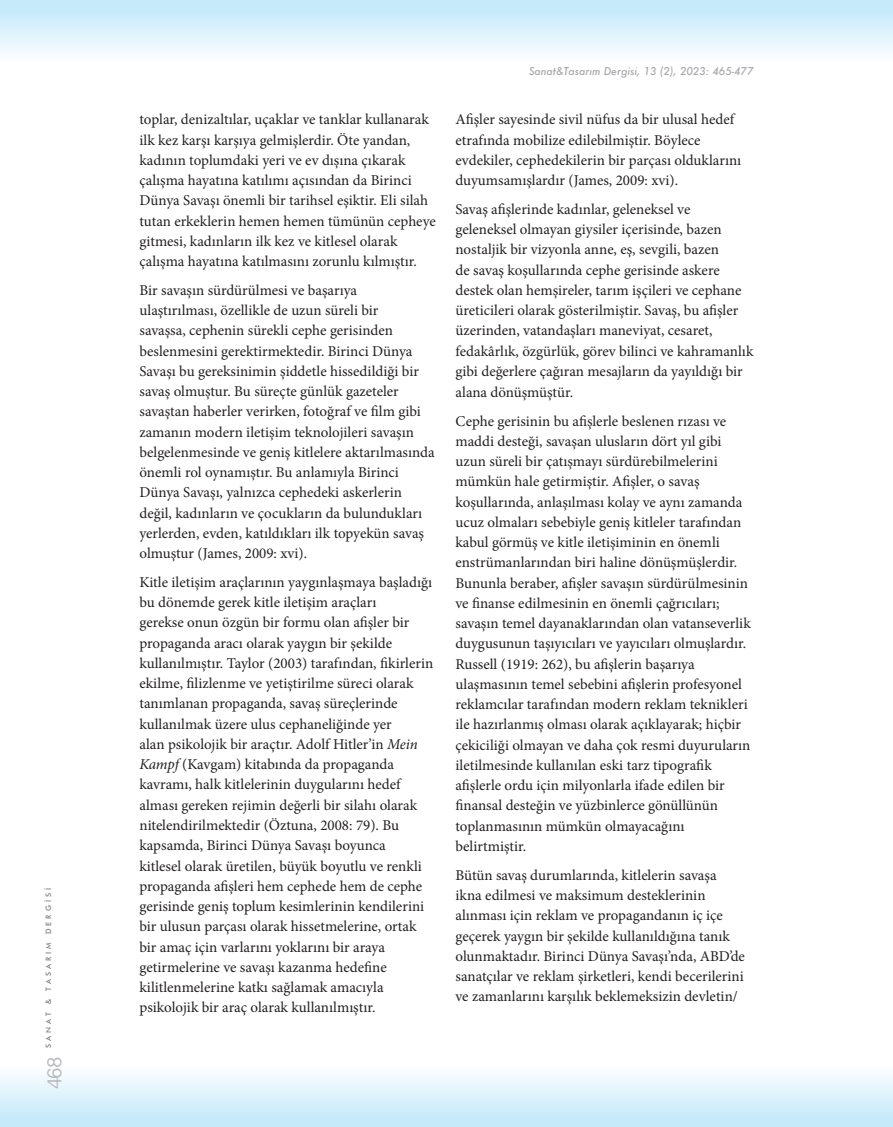
<style>
.page{position:relative;width:893px;height:1127px;background:#fff}
.page>*{position:absolute;margin:0;border:0;box-sizing:border-box;transform-origin:0 0}
.t1{font:18px "Oriya Sangam MN";color:#b6b7bb}
.t2{font:15px/20.2px "Minion Pro";color:#231f20}
.t3{font:italic 500 10.5px "Futura";color:#a8a9ad}
.t4{font:500 7.5px "Futura BT";letter-spacing:.4em;color:#808285}
.s1{font-style:italic}
</style>
<div class="page">
<div style="left:0;top:1045px;width:893px;height:82px;background:linear-gradient(to bottom,#fff,#c3e9fa)"></div>
<div style="left:0;top:0;width:893px;height:81px;background:linear-gradient(to bottom,#c0e8f9,#fff)"></div>
<p class="t4" style="left:44px;top:1047px;width:161px;rotate:-90deg">SANAT &amp; TASARIM DERGİSİ</p>
<p class="t1" style="left:42px;top:1089px;width:35px;rotate:-90deg">468</p>
<p class="t2" style="left:139px;top:109px;width:298px">toplar, denizaltılar, uçaklar ve tanklar kullanarak ilk kez karşı karşıya gelmişlerdir. Öte yandan, kadının toplumdaki yeri ve ev dışına çıkarak çalışma hayatına katılımı açısından da Birinci Dünya Savaşı önemli bir tarihsel eşiktir. Eli silah tutan erkeklerin hemen hemen tümünün cepheye gitmesi, kadınların ilk kez ve kitlesel olarak çalışma hayatına katılmasını zorunlu kılmıştır.</p>
<p class="t2" style="left:139px;top:280px;width:297px">Bir savaşın sürdürülmesi ve başarıya ulaştırılması, özellikle de uzun süreli bir<br>savaşsa, cephenin sürekli cephe gerisinden beslenmesini gerektirmektedir. Birinci Dünya Savaşı bu gereksinimin şiddetle hissedildiği bir savaş olmuştur. Bu süreçte günlük gazeteler savaştan haberler verirken, fotoğraf ve film gibi zamanın modern iletişim teknolojileri savaşın belgelenmesinde ve geniş kitlelere aktarılmasında önemli rol oynamıştır. Bu anlamıyla Birinci Dünya Savaşı, yalnızca cephedeki askerlerin değil, kadınların ve çocukların da bulundukları yerlerden, evden, katıldıkları ilk topyekün savaş olmuştur (James, 2009: xvi).</p>
<p class="t2" style="left:139px;top:572px;width:295px">Kitle iletişim araçlarının yaygınlaşmaya başladığı bu dönemde gerek kitle iletişim araçları<br>gerekse onun özgün bir formu olan afişler bir propaganda aracı olarak yaygın bir şekilde kullanılmıştır. Taylor (2003) tarafından, fikirlerin ekilme, filizlenme ve yetiştirilme süreci olarak tanımlanan propaganda, savaş süreçlerinde kullanılmak üzere ulus cephaneliğinde yer<br>alan psikolojik bir araçtır. Adolf Hitler’in <span class="s1">Mein Kampf</span> (Kavgam) kitabında da propaganda kavramı, halk kitlelerinin duygularını hedef alması gereken rejimin değerli bir silahı olarak nitelendirilmektedir (Öztuna, 2008: 79). Bu kapsamda, Birinci Dünya Savaşı boyunca<br>kitlesel olarak üretilen, büyük boyutlu ve renkli propaganda afişleri hem cephede hem de cephe gerisinde geniş toplum kesimlerinin kendilerini bir ulusun parçası olarak hissetmelerine, ortak bir amaç için varlarını yoklarını bir araya getirmelerine ve savaşı kazanma hedefine kilitlenmelerine katkı sağlamak amacıyla psikolojik bir araç olarak kullanılmıştır.</p>
<p class="t3" style="left:529px;top:64px;width:226px">Sanat&amp;Tasarım Dergisi, 13 (2), 2023: 465-477</p>
<p class="t2" style="left:455px;top:109px;width:287px">Afişler sayesinde sivil nüfus da bir ulusal hedef etrafında mobilize edilebilmiştir. Böylece evdekiler, cephedekilerin bir parçası olduklarını duyumsamışlardır (James, 2009: xvi).</p>
<p class="t2" style="left:455px;top:199px;width:299px">Savaş afişlerinde kadınlar, geleneksel ve geleneksel olmayan giysiler içerisinde, bazen nostaljik bir vizyonla anne, eş, sevgili, bazen<br>de savaş koşullarında cephe gerisinde askere destek olan hemşireler, tarım işçileri ve cephane üreticileri olarak gösterilmiştir. Savaş, bu afişler üzerinden, vatandaşları maneviyat, cesaret, fedakârlık, özgürlük, görev bilinci ve kahramanlık gibi değerlere çağıran mesajların da yayıldığı bir alana dönüşmüştür.</p>
<p class="t2" style="left:455px;top:411px;width:297px">Cephe gerisinin bu afişlerle beslenen rızası ve maddi desteği, savaşan ulusların dört yıl gibi uzun süreli bir çatışmayı sürdürebilmelerini mümkün hale getirmiştir. Afişler, o savaş koşullarında, anlaşılması kolay ve aynı zamanda ucuz olmaları sebebiyle geniş kitleler tarafından kabul görmüş ve kitle iletişiminin en önemli enstrümanlarından biri haline dönüşmüşlerdir.<br>Bununla beraber, afişler savaşın sürdürülmesinin ve finanse edilmesinin en önemli çağrıcıları; savaşın temel dayanaklarından olan vatanseverlik duygusunun taşıyıcıları ve yayıcıları olmuşlardır.<br>Russell (1919: 262), bu afişlerin başarıya ulaşmasının temel sebebini afişlerin profesyonel reklamcılar tarafından modern reklam teknikleri ile hazırlanmış olması olarak açıklayarak; hiçbir çekiciliği olmayan ve daha çok resmi duyuruların iletilmesinde kullanılan eski tarz tipografik afişlerle ordu için milyonlarla ifade edilen bir finansal desteğin ve yüzbinlerce gönüllünün toplanmasının mümkün olmayacağını belirtmiştir.</p>
<p class="t2" style="left:455px;top:865px;width:291px">Bütün savaş durumlarında, kitlelerin savaşa ikna edilmesi ve maksimum desteklerinin alınması için reklam ve propagandanın iç içe geçerek yaygın bir şekilde kullanıldığına tanık olunmaktadır. Birinci Dünya Savaşı’nda, ABD’de sanatçılar ve reklam şirketleri, kendi becerilerini ve zamanlarını karşılık beklemeksizin devletin/</p>
</div>
